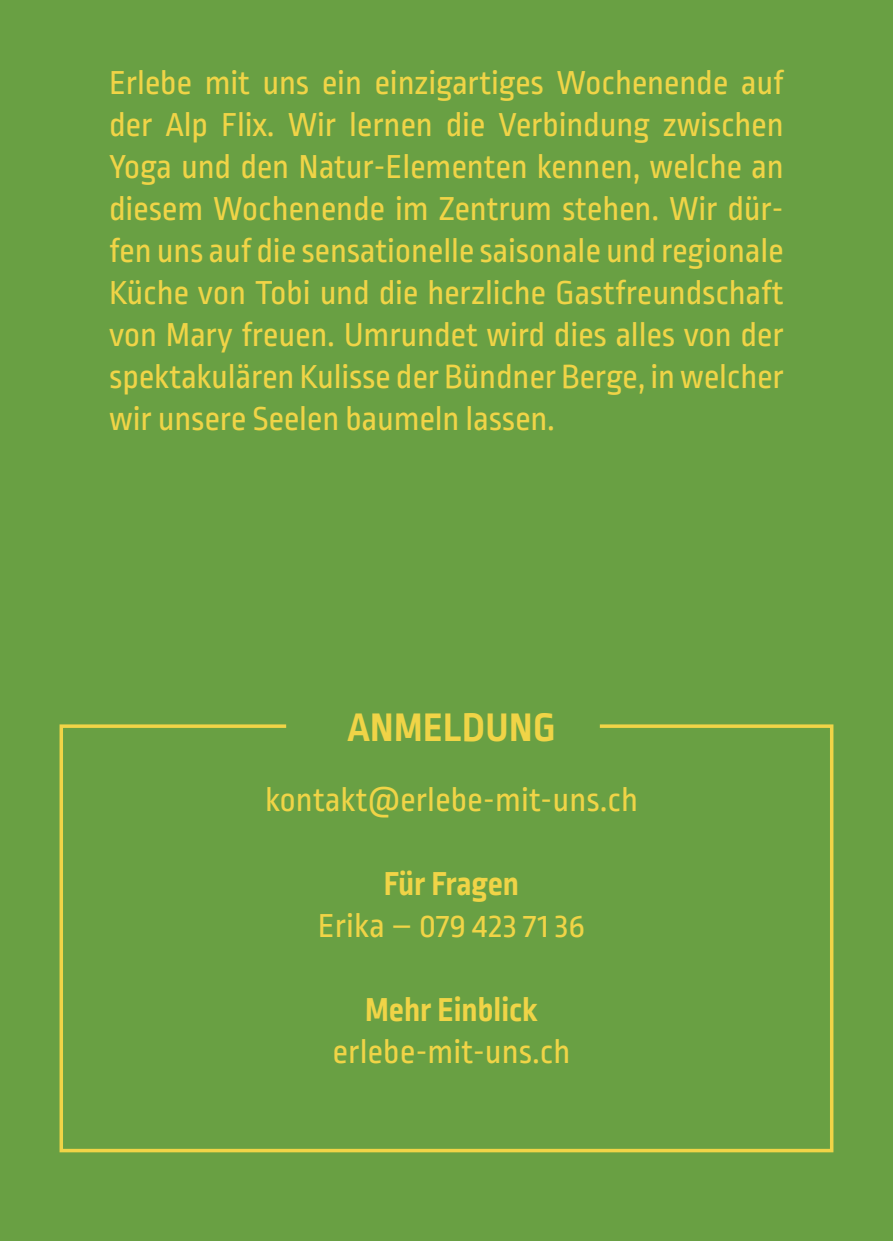
<style>
.page{position:relative;width:893px;height:1241px;background:#fff}
.page>*{position:absolute;margin:0;border:0;box-sizing:border-box;transform-origin:0 0}
.t1{font:700 42px "Ropa Sans Pro";letter-spacing:.01em;color:#f0d447}
.t2{font:35px/42px "Ropa Sans Pro";letter-spacing:-.005em;color:#f0d447;text-align:justify}
.t3{font:700 35px "Ropa Sans Pro";color:#f0d447}
</style>
<div class="page">
<div style="left:0;top:0;width:893px;height:1240px;background:#69a043"></div>
<svg style="left:59px;top:724px;width:775px;height:429px"></svg>
<p class="t2" style="left:109px;top:63px;width:676px">Erlebe mit uns ein einzigartiges Wochenende auf der Alp Flix. Wir lernen die Verbindung zwischen Yoga und den Natur-Elementen kennen, welche an diesem Wochenende im Zentrum stehen. Wir dür&shy;fen uns auf die sensationelle saisonale und regionale Küche von Tobi und die herzliche Gastfreundschaft von Mary freuen. Umrundet wird dies alles von der spektakulären Kulisse der Bündner Berge, in welcher wir unsere Seelen baumeln lassen.</p>
<p class="t1" style="left:347px;top:703px;width:210px">ANMELDUNG</p>
<p class="t2" style="left:265px;top:780px;width:374px">kontakt@erlebe-mit-uns.ch</p>
<p class="t3" style="left:384px;top:863px;width:137px">Für Fragen</p>
<p class="t2" style="left:318px;top:906px;width:269px">Erika – 079 423 71 36</p>
<p class="t3" style="left:365px;top:989px;width:174px">Mehr Einblick</p>
<p class="t2" style="left:333px;top:1032px;width:239px">erlebe-mit-uns.ch</p>
</div>
